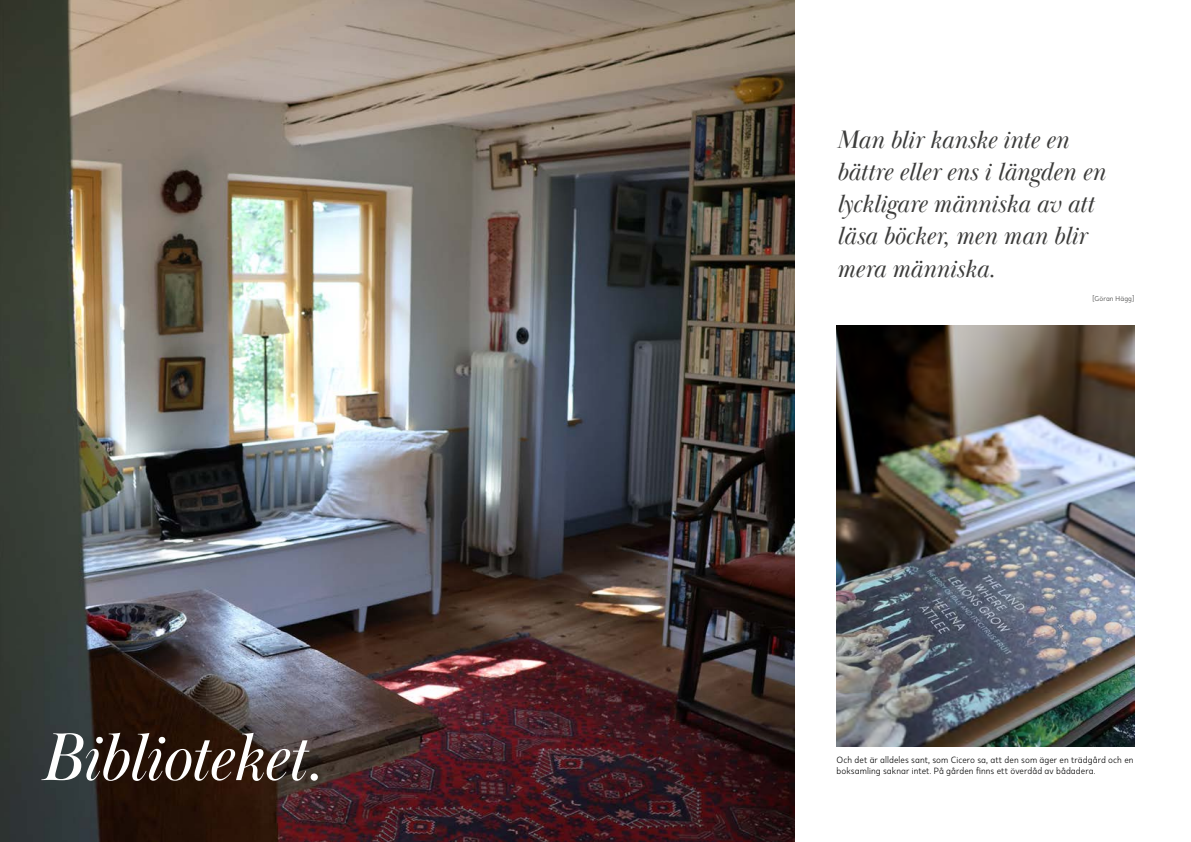
<style>
.page{position:relative;width:1191px;height:842px;background:#fff}
.page>*{position:absolute;margin:0;border:0;box-sizing:border-box;transform-origin:0 0}
.t1{font:italic 69.9px "Baskerville Display PT";letter-spacing:-.02em;color:#fff}
.t2{font:italic 26px/32.3px "Baskerville Display PT";letter-spacing:-.005em;color:#3c3c3b}
.t3{font:9px/11px "Kappa Display";letter-spacing:.01em;color:#000}
.t4{font:7px "Kappa Display";letter-spacing:.025em;color:#3c3c3b}
</style>
<div class="page">
<img style="left:0;top:0;width:794px;height:842px">
<img style="left:836px;top:325px;width:298px;height:421px">
<h1 class="t1" style="left:40px;top:717px;width:284px">Biblioteket.</h1>
<h2 class="t2" style="left:836px;top:125px;width:270px">Man blir kanske inte en bättre eller ens i längden en lyckligare människa av att läsa böcker, men man blir mera människa.</h2>
<p class="t4" style="left:1092px;top:294px;width:43px">[Göran Hägg]</p>
<p class="t3" style="left:836px;top:754px;width:298px">Och det är alldeles sant, som Cicero sa, att den som äger en trädgård och en boksamling saknar intet. På gården finns ett överdåd av bådadera.</p>
</div>
